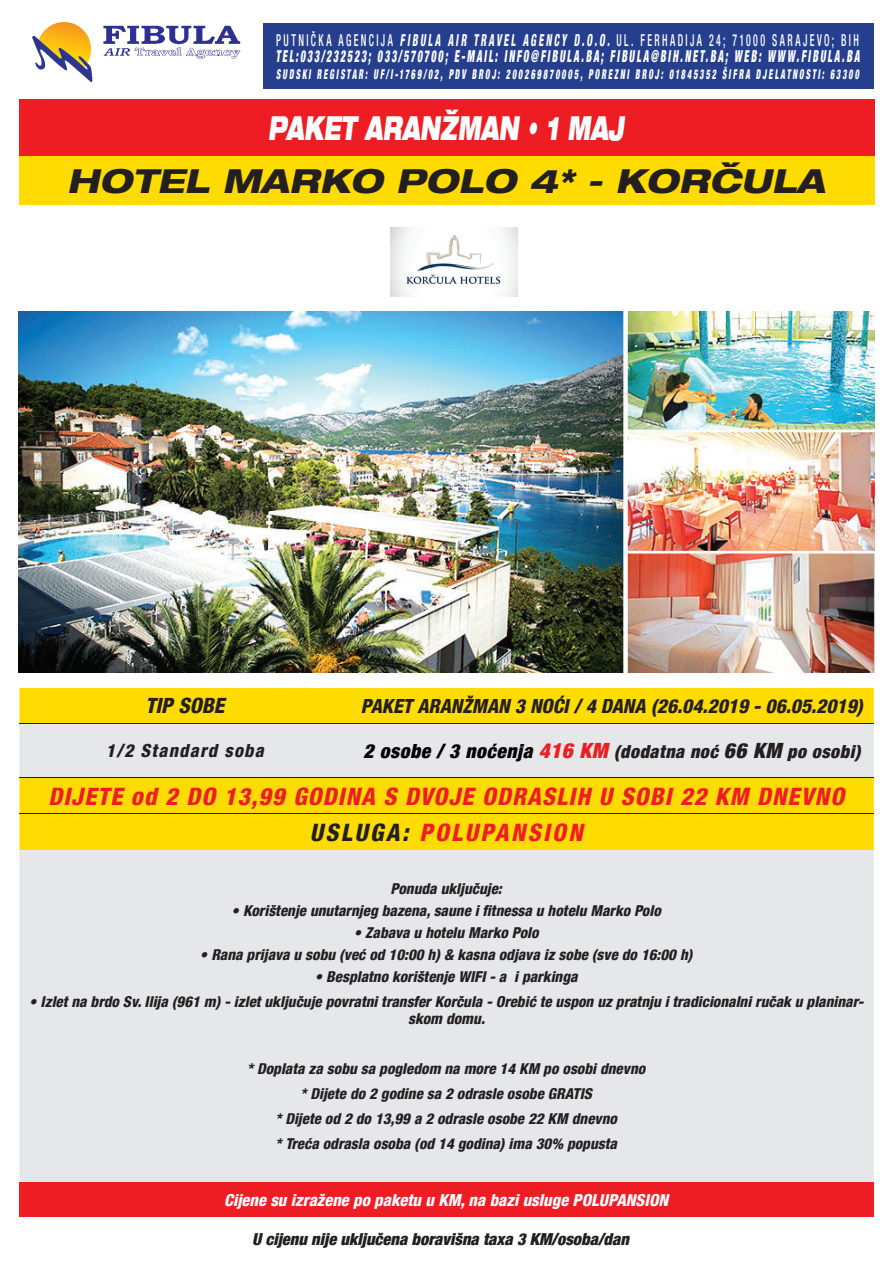
<style>
.page{position:relative;width:893px;height:1263px;background:#fff}
.page>*{position:absolute;margin:0;border:0;box-sizing:border-box;transform-origin:0 0}
.t1{font:italic 800 expanded 33px "Helvetica Neue LT Com";color:#231f20}
.t2{font:italic 900 expanded 33px "Helvetica Neue LT Com";letter-spacing:.005em;color:#fff;scale:.6 1}
.t3{font:italic 800 condensed 24px/36px "Helvetica Neue LT Com";letter-spacing:.05em;color:#ee1d23;text-align:center}
.t4{font:italic 800 condensed 21px "Helvetica Neue LT Com";color:#231f20}
.t5{font:italic 800 condensed 19.5px "Helvetica Neue LT Com";color:#231f20}
.t6{font:italic 900 condensed 18px "Helvetica Neue LT Com";letter-spacing:.03em;color:#231f20}
.t7{font:italic 800 condensed 18px "Helvetica Neue LT Com";letter-spacing:.07em;color:#231f20}
.t8{font:italic 900 condensed 16.5px/16.5px "Helvetica Neue LT Com";letter-spacing:.2em;color:#fff;scale:.6 1}
.t9{font:italic 800 condensed 16.5px "Helvetica Neue LT Com";color:#fff}
.t10{font:italic 900 condensed 16.5px "Helvetica Neue LT Com";color:#231f20}
.t11{font:italic 800 condensed 15px/25px "Helvetica Neue LT Com";color:#231f20;text-align:center}
.t12{font:italic 900 condensed 13.5px "Helvetica Neue LT Com";letter-spacing:.25em;color:#fff;scale:.6 1}
.s1{font-weight:500;font-style:normal}
.s2{font-weight:800}
.s3{font-size:19.5px;color:#000}
.s4{font-size:21px;color:#ee1d23}
.s5{font-size:21px}
.s6{color:#231f20}
</style>
<div class="page">
<div style="left:19px;top:100px;width:855px;height:57px;background:#ee1d23"></div>
<div style="left:19px;top:157px;width:855px;height:48px;background:#ffdc01"></div>
<img style="left:32px;top:22px;width:209px;height:61px">
<div style="left:263px;top:24px;width:610px;height:65px;background:#253f8e"></div>
<div style="left:20px;top:688px;width:854px;height:36px;background:#ffdc01"></div>
<div style="left:20px;top:724px;width:854px;height:458px;background:#e6e7e9"></div>
<div style="left:20px;top:778px;width:854px;height:72px;background:#ffdc01"></div>
<div style="left:20px;top:1182px;width:854px;height:35px;background:#ee1d23"></div>
<hr style="left:20px;top:724px;width:331px;height:1px;background:#231f20">
<hr style="left:20px;top:778px;width:331px;height:1px;background:#231f20">
<hr style="left:20px;top:814px;width:331px;height:1px;background:#231f20">
<hr style="left:351px;top:814px;width:522px;height:1px;background:#231f20">
<hr style="left:351px;top:724px;width:522px;height:1px;background:#231f20">
<hr style="left:351px;top:778px;width:522px;height:1px;background:#231f20">
<img style="left:19px;top:312px;width:856px;height:360px">
<img style="left:390px;top:227px;width:128px;height:69px">
<p class="t8" style="left:276px;top:32px;width:974px"><span class="s1">PUTNIČKA AGENCIJA</span> <span class="s2">FIBULA AIR TRAVEL AGENCY D.O.O.</span> <span class="s1">UL. FERHADIJA 24; 71000 SARAJEVO; BIH<br></span>TEL:033/232523; 033/570700; E-MAIL: INFO@FIBULA.BA; FIBULA@BIH.NET.BA; WEB: WWW.FIBULA.BA</p>
<p class="t12" style="left:276px;top:66px;width:973px">SUDSKI REGISTAR: UF/I-1769/02, PDV BROJ: 200269870005, POREZNI BROJ: 01845352 ŠIFRA DJELATNOSTI: 63300</p>
<h1 class="t2" style="left:268px;top:107px;width:594px">PAKET ARANŽMAN • 1 MAJ</h1>
<h1 class="t1" style="left:67px;top:160px;width:759px">HOTEL MARKO POLO 4* - KORČULA</h1>
<h3 class="t4" style="left:145px;top:693px;width:80px">TIP SOBE</h3>
<h3 class="t5" style="left:361px;top:694px;width:503px">PAKET ARANŽMAN 3 NOĆI / 4 DANA (26.04.2019 - 06.05.2019)</h3>
<p class="t7" style="left:106px;top:740px;width:160px">1/2 Standard soba</p>
<p class="t6" style="left:363px;top:741px;width:499px"><span class="s3">2 osobe / 3 noćenja</span> <span class="s4">416 KM</span> (dodatna noć <span class="s5">66 KM</span> po osobi)</p>
<h2 class="t3" style="left:48px;top:778px;width:797px">DIJETE od 2 DO 13,99 GODINA S DVOJE ODRASLIH U SOBI 22 KM DNEVNO<br><span class="s6">USLUGA:</span> POLUPANSION</h2>
<p class="t11" style="left:391px;top:876px;width:113px">Ponuda uključuje:</p>
<p class="t11" style="left:232px;top:898px;width:431px">• Korištenje unutarnjeg bazena, saune i fitnessa u hotelu Marko Polo</p>
<p class="t11" style="left:354px;top:920px;width:186px">• Zabava u hotelu Marko Polo</p>
<p class="t11" style="left:200px;top:942px;width:494px">• Rana prijava u sobu (već od 10:00 h) &amp; kasna odjava iz sobe (sve do 16:00 h)</p>
<p class="t11" style="left:315px;top:964px;width:264px">• Besplatno korištenje WIFI - a i parkinga</p>
<p class="t11" style="left:29px;top:993px;width:836px;line-height:16.5px">• Izlet na brdo Sv. Ilija (961 m) - izlet uključuje povratni transfer Korčula - Orebić te uspon uz pratnju i tradicionalni ručak u planinar&shy;skom domu.</p>
<p class="t11" style="left:247px;top:1056px;width:400px">* Doplata za sobu sa pogledom na more 14 KM po osobi dnevno * Dijete do 2 godine sa 2 odrasle osobe GRATIS<br>* Dijete od 2 do 13,99 a 2 odrasle osobe 22 KM dnevno<br>* Treća odrasla osoba (od 14 godina) ima 30% popusta</p>
<p class="t9" style="left:224px;top:1189px;width:446px">Cijene su izražene po paketu u KM, na bazi usluge POLUPANSION</p>
<p class="t10" style="left:252px;top:1229px;width:378px">U cijenu nije uključena boravišna taxa 3 KM/osoba/dan</p>
</div>
